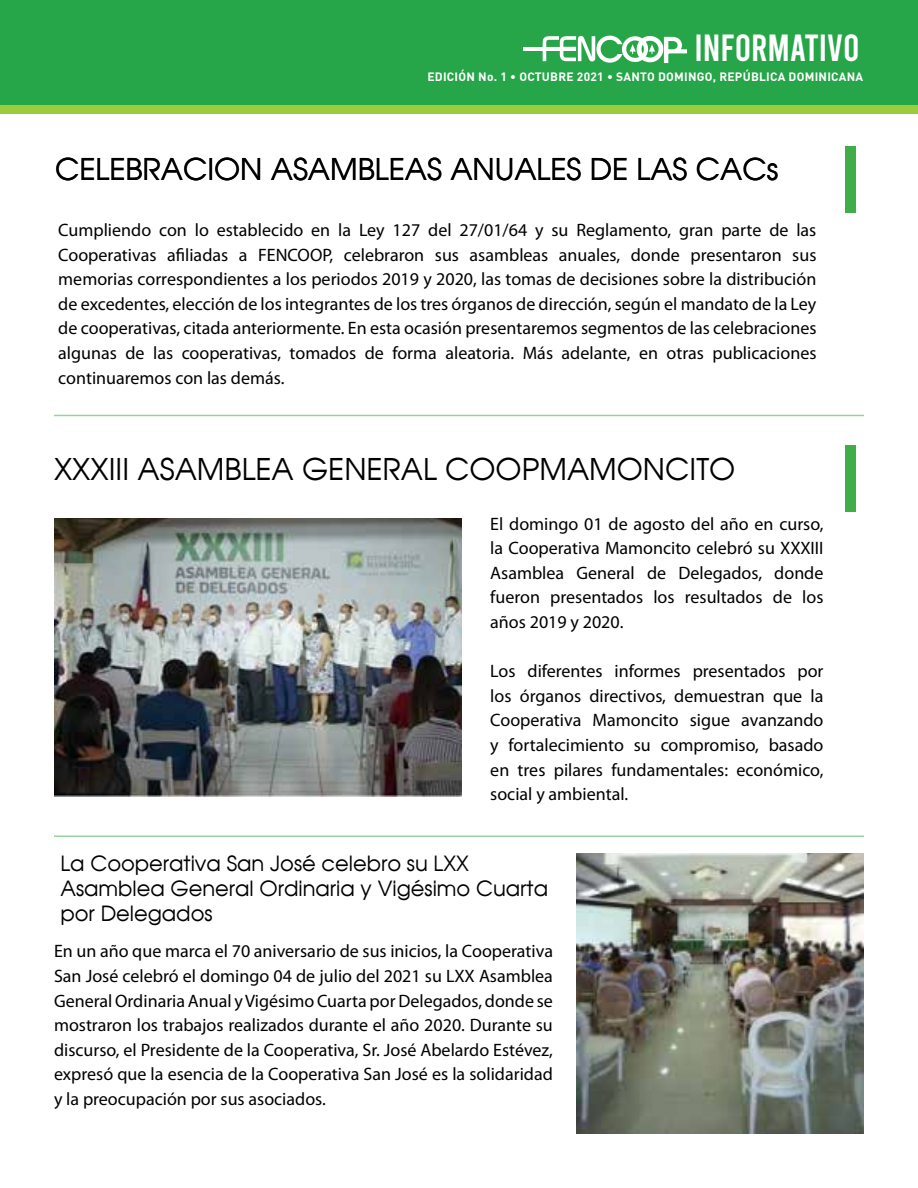
<style>
.page{position:relative;width:918px;height:1188px;background:#fff}
.page>*{position:absolute;margin:0;border:0;box-sizing:border-box;transform-origin:0 0}
.t1{font:37.65px "Bebas";color:#fff}
.t2{font:30px "Avalon Plain";color:#000}
.t3{font:21px/25.2px "Avalon Plain";color:#000}
.t4{font:18px/24.6px "Myriad Pro";color:#000;text-align:justify}
.t5{font:700 12px "DIN";letter-spacing:.02em;color:#fff}
</style>
<div class="page">
<div style="left:0;top:0;width:918px;height:105px;background:#27a549"></div>
<div style="left:0;top:105px;width:918px;height:8px;background:#9ccb3b"></div>
<hr style="left:523px;top:47px;width:53px;height:4px;background:#fff">
<svg style="left:543px;top:35px;width:144px;height:29px"></svg>
<div style="left:845px;top:146px;width:11px;height:67px;background:#41ad49"></div>
<div style="left:845px;top:445px;width:11px;height:67px;background:#41ad49"></div>
<hr style="left:54px;top:415px;width:810px;height:1px;background:#41ad49">
<hr style="left:54px;top:836px;width:810px;height:1px;background:#41ad49">
<img style="left:54px;top:518px;width:408px;height:278px">
<img style="left:577px;top:853px;width:287px;height:281px">
<h1 class="t1" style="left:694px;top:29px;width:167px">INFORMATIVO</h1>
<p class="t5" style="left:427px;top:69px;width:437px">EDICIÓN No. 1 • OCTUBRE 2021 • SANTO DOMINGO, REPÚBLICA DOMINICANA</p>
<h2 class="t2" style="left:55px;top:151px;width:725px">CELEBRACION ASAMBLEAS ANUALES DE LAS CACs</h2>
<p class="t4" style="left:58px;top:217px;width:760px">Cumpliendo con lo establecido en la Ley 127 del 27/01/64 y su Reglamento, gran parte de las Cooperativas afiliadas a FENCOOP, celebraron sus asambleas anuales, donde presentaron sus memorias correspondientes a los periodos 2019 y 2020, las tomas de decisiones sobre la distribución de excedentes, elección de los integrantes de los tres órganos de dirección, según el mandato de la Ley de cooperativas, citada anteriormente. En esta ocasión presentaremos segmentos de las celebraciones algunas de las cooperativas, tomados de forma aleatoria. Más adelante, en otras publicaciones continuaremos con las demás.</p>
<h2 class="t2" style="left:54px;top:450px;width:683px">XXXIII ASAMBLEA GENERAL COOPMAMONCITO</h2>
<p class="t4" style="left:490px;top:511px;width:335px">El domingo 01 de agosto del año en curso, la Cooperativa Mamoncito celebró su XXXIII Asamblea General de Delegados, donde fueron presentados los resultados de los años 2019 y 2020.</p>
<p class="t4" style="left:490px;top:659px;width:335px">Los diferentes informes presentados por los órganos directivos, demuestran que la Cooperativa Mamoncito sigue avanzando y fortalecimiento su compromiso, basado en tres pilares fundamentales: económico, social y ambiental.</p>
<p class="t3" style="left:60px;top:850px;width:489px">La Cooperativa San José celebro su LXX<br>Asamblea General Ordinaria y Vigésimo Cuarta por Delegados</p>
<p class="t4" style="left:54px;top:939px;width:501px">En un año que marca el 70 aniversario de sus inicios, la Cooperativa San José celebró el domingo 04 de julio del 2021 su LXX Asamblea General Ordinaria Anual y Vigésimo Cuarta por Delegados, donde se mostraron los trabajos realizados durante el año 2020. Durante su discurso, el Presidente de la Cooperativa, Sr. José Abelardo Estévez, expresó que la esencia de la Cooperativa San José es la solidaridad y la preocupación por sus asociados.</p>
</div>
